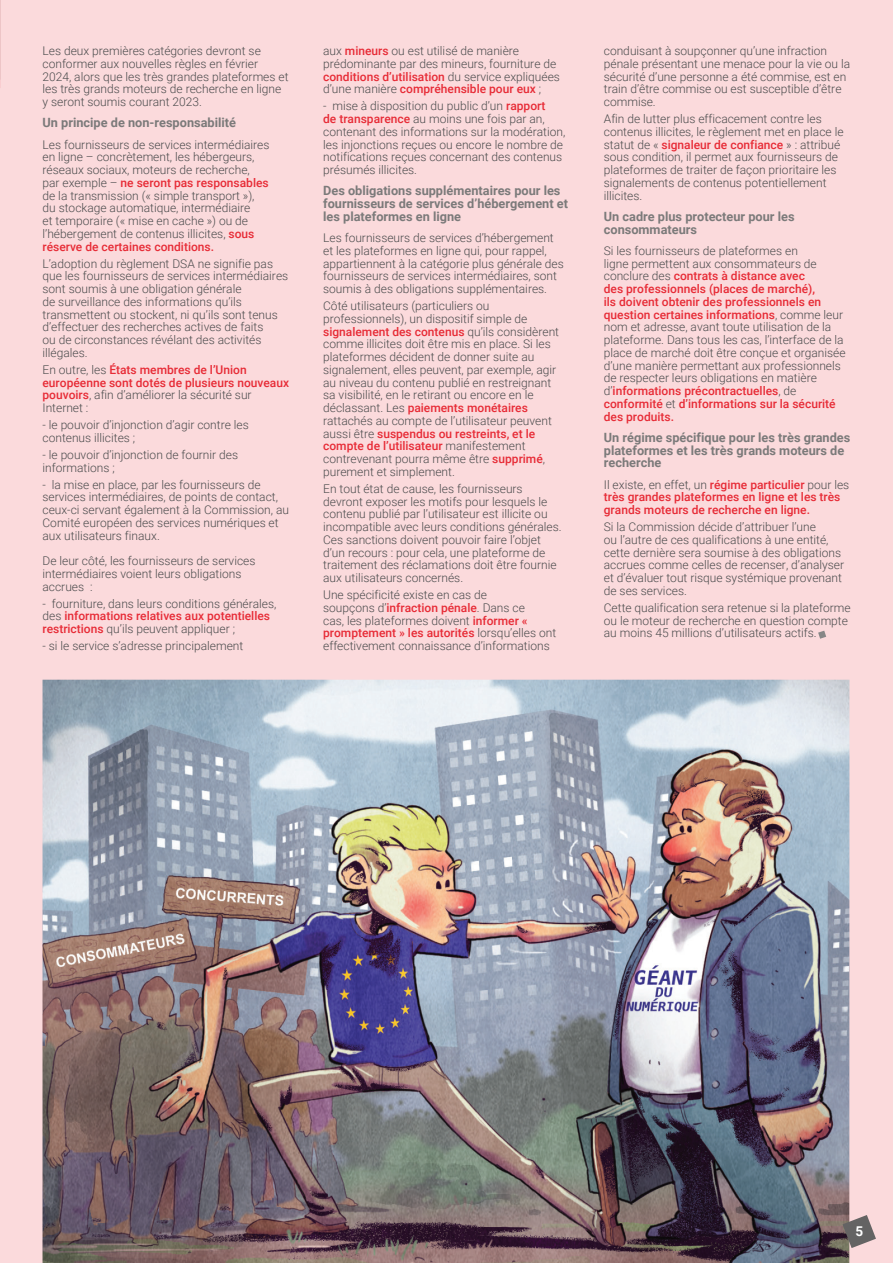
<style>
.page{position:relative;width:893px;height:1263px;background:#fbdadc}
.page>*{position:absolute;margin:0;border:0;box-sizing:border-box;transform-origin:0 0}
.t1{font:700 13.5px "Roboto";color:#fff}
.t2{font:700 12.75px/12.8px "Roboto";color:#7b7a7a}
.t3{font:300 12px/12.8px "Roboto";color:#4b4c4d}
.t4{font:500 12px/12.8px "Roboto";color:#e72b36}
.s1{font-weight:500;color:#e72b36}
.s2{font-weight:300;color:#4b4c4d}
</style>
<div class="page">
<hr style="left:0;top:0;width:1px;height:80px;background:#646363">
<img style="left:43px;top:680px;width:806px;height:583px">
<svg style="left:842px;top:1215px;width:34px;height:33px"></svg>
<svg style="left:818px;top:631px;width:8px;height:8px"></svg>
<p class="t3" style="left:43px;top:44px;width:248px">Les deux premières catégories devront se conformer aux nouvelles règles en février 2024, alors que les très grandes plateformes et les très grands moteurs de recherche en ligne y seront soumis courant 2023.</p>
<p class="t2" style="left:43px;top:116px;width:195px">Un principe de non-responsabilité</p>
<p class="t3" style="left:43px;top:138px;width:228px">Les fournisseurs de services intermédiaires en ligne – concrètement, les hébergeurs, réseaux sociaux, moteurs de recherche, par exemple – <span class="s1">ne seront pas responsables </span>de la transmission (« simple transport »), du stockage automatique, intermédiaire<br>et temporaire (« mise en cache ») ou de l’hébergement de contenus illicites, <span class="s1">sous réserve de certaines conditions.</span></p>
<p class="t3" style="left:43px;top:257px;width:247px">L’adoption du règlement DSA ne signifie pas que les fournisseurs de services intermédiaires sont soumis à une obligation générale<br>de surveillance des informations qu’ils transmettent ou stockent, ni qu’ils sont tenus d’effectuer des recherches actives de faits<br>ou de circonstances révélant des activités illégales.</p>
<p class="t4" style="left:43px;top:363px;width:248px"><span class="s2">En outre, les</span> États membres de l’Union européenne sont dotés de plusieurs nouveaux pouvoirs<span class="s2">, afin d’améliorer la sécurité sur Internet :</span></p>
<p class="t3" style="left:43px;top:418px;width:208px">- le pouvoir d’injonction d’agir contre les contenus illicites ;</p>
<p class="t3" style="left:43px;top:448px;width:197px">- le pouvoir d’injonction de fournir des informations ;</p>
<p class="t3" style="left:43px;top:478px;width:248px">- la mise en place, par les fournisseurs de services intermédiaires, de points de contact, ceux-ci servant également à la Commission, au Comité européen des services numériques et aux utilisateurs finaux.</p>
<p class="t3" style="left:43px;top:554px;width:215px">De leur côté, les fournisseurs de services intermédiaires voient leurs obligations accrues :</p>
<p class="t3" style="left:43px;top:597px;width:235px">- fourniture, dans leurs conditions générales, des <span class="s1">informations relatives aux potentielles restrictions</span> qu’ils peuvent appliquer ;</p>
<p class="t3" style="left:43px;top:639px;width:202px">- si le service s’adresse principalement</p>
<p class="t3" style="left:323px;top:44px;width:238px">aux <span class="s1">mineurs</span> ou est utilisé de manière prédominante par des mineurs, fourniture de <span class="s1">conditions d’utilisation</span> du service expliquées d’une manière <span class="s1">compréhensible pour eux</span> ;</p>
<p class="t3" style="left:323px;top:99px;width:244px">- mise à disposition du public d’un <span class="s1">rapport<br>de transparence</span> au moins une fois par an, contenant des informations sur la modération, les injonctions reçues ou encore le nombre de notifications reçues concernant des contenus présumés illicites.</p>
<p class="t2" style="left:323px;top:184px;width:246px">Des obligations supplémentaires pour les fournisseurs de services d’hébergement et les plateformes en ligne</p>
<p class="t3" style="left:323px;top:231px;width:242px">Les fournisseurs de services d’hébergement et les plateformes en ligne qui, pour rappel, appartiennent à la catégorie plus générale des fournisseurs de services intermédiaires, sont soumis à des obligations supplémentaires.</p>
<p class="t3" style="left:323px;top:299px;width:237px">Côté utilisateurs (particuliers ou professionnels), un dispositif simple de <span class="s1">signalement des contenus</span> qu’ils considèrent comme illicites doit être mis en place. Si les plateformes décident de donner suite au signalement, elles peuvent, par exemple, agir au niveau du contenu publié en restreignant sa visibilité, en le retirant ou encore en le déclassant. Les <span class="s1">paiements monétaires </span>rattachés au compte de l’utilisateur peuvent aussi être <span class="s1">suspendus ou restreints, et le compte de l’utilisateur</span> manifestement contrevenant pourra même être <span class="s1">supprimé</span>, purement et simplement.</p>
<p class="t3" style="left:323px;top:482px;width:240px">En tout état de cause, les fournisseurs devront exposer les motifs pour lesquels le contenu publié par l’utilisateur est illicite ou incompatible avec leurs conditions générales.<br>Ces sanctions doivent pouvoir faire l’objet d’un recours : pour cela, une plateforme de traitement des réclamations doit être fournie aux utilisateurs concernés.</p>
<p class="t3" style="left:323px;top:588px;width:235px">Une spécificité existe en cas de<br>soupçons d’<span class="s1">infraction pénale</span>. Dans ce<br>cas, les plateformes doivent <span class="s1">informer « promptement » les autorités</span> lorsqu’elles ont effectivement connaissance d’informations</p>
<p class="t3" style="left:604px;top:44px;width:248px">conduisant à soupçonner qu’une infraction pénale présentant une menace pour la vie ou la sécurité d’une personne a été commise, est en train d’être commise ou est susceptible d’être commise.</p>
<p class="t3" style="left:604px;top:112px;width:241px">Afin de lutter plus efficacement contre les contenus illicites, le règlement met en place le statut de « <span class="s1">signaleur de confiance</span> » : attribué sous condition, il permet aux fournisseurs de plateformes de traiter de façon prioritaire les signalements de contenus potentiellement illicites.</p>
<p class="t2" style="left:604px;top:209px;width:192px">Un cadre plus protecteur pour les consommateurs</p>
<p class="t3" style="left:604px;top:244px;width:243px">Si les fournisseurs de plateformes en<br>ligne permettent aux consommateurs de conclure des <span class="s1">contrats à distance avec<br>des professionnels (places de marché),<br>ils doivent obtenir des professionnels en question certaines informations</span>, comme leur nom et adresse, avant toute utilisation de la plateforme. Dans tous les cas, l’interface de la place de marché doit être conçue et organisée d’une manière permettant aux professionnels de respecter leurs obligations en matière d’<span class="s1">informations précontractuelles</span>, de <span class="s1">conformité</span> et <span class="s1">d’informations sur la sécurité des produits.</span></p>
<p class="t2" style="left:604px;top:430px;width:248px">Un régime spécifique pour les très grandes plateformes et les très grands moteurs de recherche</p>
<p class="t4" style="left:604px;top:478px;width:247px"><span class="s2">Il existe, en effet, un</span> régime particulier <span class="s2">pour les </span>très grandes plateformes en ligne et les très grands moteurs de recherche en ligne.</p>
<p class="t3" style="left:604px;top:520px;width:242px">Si la Commission décide d’attribuer l’une<br>ou l’autre de ces qualifications à une entité, cette dernière sera soumise à des obligations accrues comme celles de recenser, d’analyser et d’évaluer tout risque systémique provenant de ses services.</p>
<p class="t3" style="left:604px;top:601px;width:248px">Cette qualification sera retenue si la plateforme ou le moteur de recherche en question compte au moins 45 millions d’utilisateurs actifs.</p>
<p class="t1" style="left:855px;top:1222px;width:9px">5</p>
</div>
